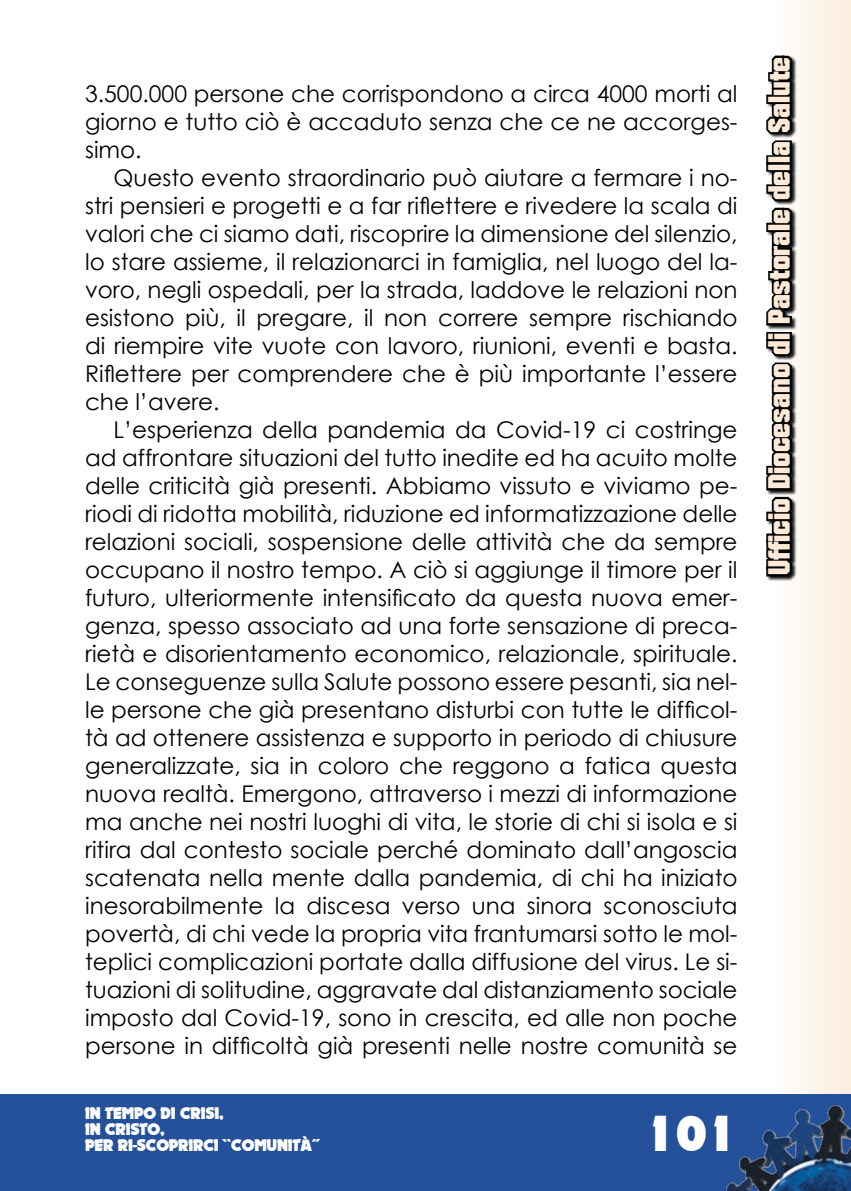
<style>
.page{position:relative;width:851px;height:1191px;background:#fff}
.page>*{position:absolute;margin:0;border:0;box-sizing:border-box;transform-origin:0 0}
.t1{font:48px "November";color:#fff}
.t2{font:30px "Autumn";color:#fcead8}
.t3{font:23px/28px "Century Gothic";color:#000;text-align:justify}
.t4{font:16px/16px "November";letter-spacing:-.01em;color:#fff}
</style>
<div class="page">
<div style="left:771px;top:0;width:79px;height:1191px;background:linear-gradient(to right,#feffff,#fcecdd)"></div>
<div style="left:0;top:1094px;width:850px;height:97px;background:#24519a"></div>
<img style="left:726px;top:1105px;width:124px;height:86px">
<div style="left:766px;top:56px;width:30px;height:525px;background:#000;opacity:.9"></div>
<svg style="left:766px;top:337px;width:29px;height:241px;background:#363535"></svg>
<div style="left:771px;top:332px;width:20px;height:9px;border:4px solid #000"></div>
<div style="left:766px;top:332px;width:8px;height:9px;border:4px solid #000"></div>
<svg style="left:766px;top:167px;width:29px;height:160px;background:#3a3a39"></svg>
<div style="left:766px;top:162px;width:25px;height:10px;border:4px solid #000"></div>
<div style="left:766px;top:155px;width:25px;height:10px;border:4px solid #000"></div>
<svg style="left:766px;top:54px;width:29px;height:105px;background:#3b3b3b"></svg>
<p class="t3" style="left:85px;top:80px;width:654px">3.500.000 persone che corrispondono a circa 4000 morti al giorno e tutto ciò è accaduto senza che ce ne accorges&shy;simo.</p>
<p class="t3" style="left:85px;top:164px;width:654px;text-indent:28px">Questo evento straordinario può aiutare a fermare i no&shy;stri pensieri e progetti e a far riflettere e rivedere la scala di valori che ci siamo dati, riscoprire la dimensione del silenzio, lo stare assieme, il relazionarci in famiglia, nel luogo del la&shy;voro, negli ospedali, per la strada, laddove le relazioni non esistono più, il pregare, il non correre sempre rischiando di riempire vite vuote con lavoro, riunioni, eventi e basta.<br>Riflettere per comprendere che è più importante l’essere che l’avere.</p>
<p class="t3" style="left:85px;top:416px;width:654px;text-indent:28px">L’esperienza della pandemia da Covid-19 ci costringe ad affrontare situazioni del tutto inedite ed ha acuito molte delle criticità già presenti. Abbiamo vissuto e viviamo pe&shy;riodi di ridotta mobilità, riduzione ed informatizzazione delle relazioni sociali, sospensione delle attività che da sempre occupano il nostro tempo. A ciò si aggiunge il timore per il futuro, ulteriormente intensificato da questa nuova emer&shy;genza, spesso associato ad una forte sensazione di preca&shy;rietà e disorientamento economico, relazionale, spirituale.<br>Le conseguenze sulla Salute possono essere pesanti, sia nel&shy;le persone che già presentano disturbi con tutte le difficol&shy;tà ad ottenere assistenza e supporto in periodo di chiusure generalizzate, sia in coloro che reggono a fatica questa nuova realtà. Emergono, attraverso i mezzi di informazione ma anche nei nostri luoghi di vita, le storie di chi si isola e si ritira dal contesto sociale perché dominato dall’angoscia scatenata nella mente dalla pandemia, di chi ha iniziato inesorabilmente la discesa verso una sinora sconosciuta povertà, di chi vede la propria vita frantumarsi sotto le mol&shy;teplici complicazioni portate dalla diffusione del virus. Le si&shy;tuazioni di solitudine, aggravate dal distanziamento sociale imposto dal Covid-19, sono in crescita, ed alle non poche persone in difficoltà già presenti nelle nostre comunità se</p>
<p class="t4" style="left:85px;top:1106px;width:235px">IN TEMPO DI CRISI,<br>IN CRISTO,<br>PER RI-SCOPRIRCI ``COMUNITÀ´´</p>
<h1 class="t1" style="left:645px;top:1105px;width:93px">101</h1>
<h2 class="t2" style="left:760px;top:575px;width:520px;rotate:-90deg">Ufficio Diocesano di Pastorale della Salute</h2>
</div>
